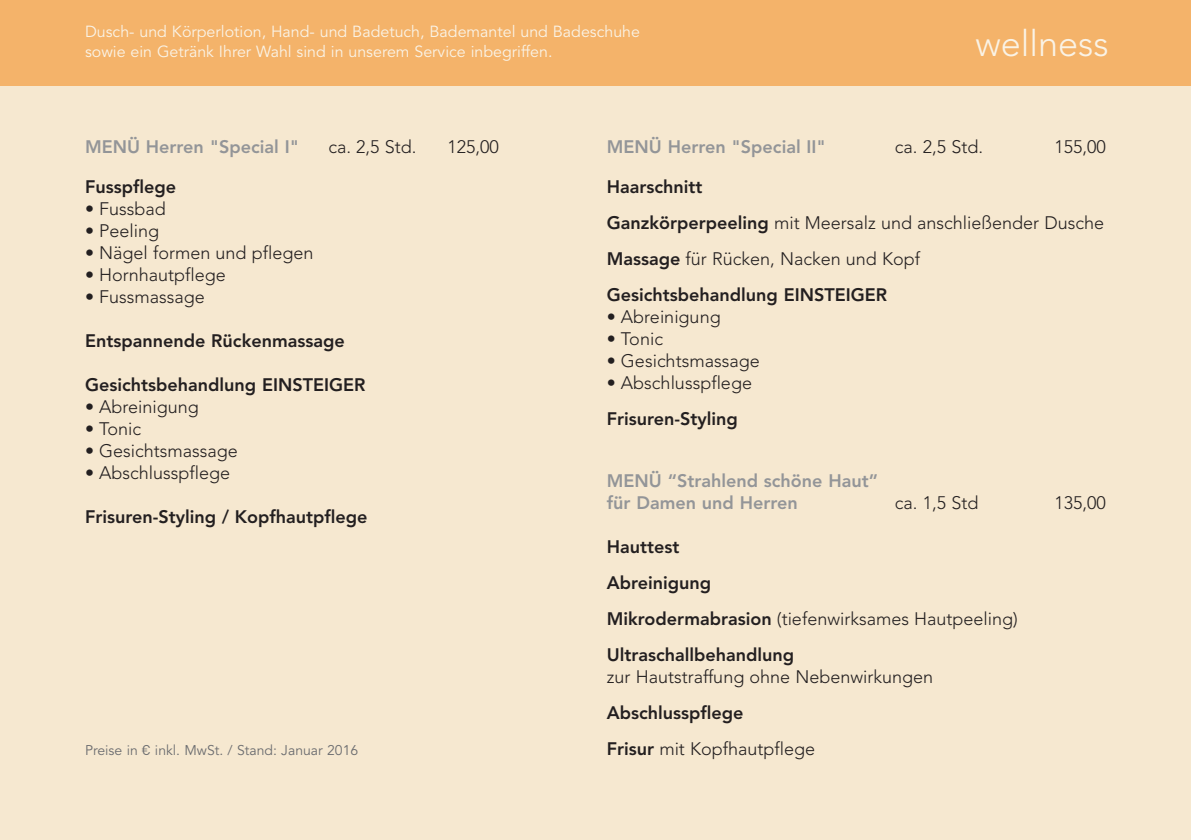
<style>
.page{position:relative;width:1191px;height:840px;background:#fff}
.page>*{position:absolute;margin:0;border:0;box-sizing:border-box;transform-origin:0 0}
.t1{font:300 36px "Avenir";color:#faf3e6}
.t2{font:800 18px/36px "Avenir";color:#231f20}
.t3{font:300 18px "Avenir";color:#231f20}
.t4{font:800 18px/22px "Avenir";color:#939598}
.t5{font:16px/20px "Avenir";color:#faf3e6}
.t6{font:14px "Avenir";color:#6c6d70}
.s1{font-weight:300}
.s2{font-family:"DIN"}
.s3{font-weight:800}
</style>
<div class="page">
<div style="left:0;top:0;width:1191px;height:839px;background:#f6e8d0"></div>
<div style="left:0;top:0;width:1191px;height:85px;background:#f4b36a"></div>
<p class="t5" style="left:85px;top:23px;width:556px">Dusch- und Körperlotion, Hand- und Badetuch, Bademantel und Badeschuhe sowie ein Getränk Ihrer Wahl sind in unserem Service inbegriffen.</p>
<h1 class="t1" style="left:975px;top:28px;width:135px">wellness</h1>
<p class="t4" style="left:85px;top:137px;width:216px">MENÜ Herren "Special I"</p>
<p class="t3" style="left:328px;top:139px;width:90px">ca. 2,5 Std.</p>
<p class="t3" style="left:447px;top:139px;width:53px">125,00</p>
<p class="t2" style="left:85px;top:170px;width:93px">Fusspflege</p>
<p class="t3" style="left:85px;top:201px;width:82px">• Fussbad</p>
<p class="t3" style="left:85px;top:223px;width:76px">• Peeling</p>
<p class="t3" style="left:85px;top:245px;width:230px">• Nägel formen und pflegen</p>
<p class="t3" style="left:85px;top:267px;width:142px">• Hornhautpflege</p>
<p class="t3" style="left:85px;top:289px;width:121px">• Fussmassage</p>
<p class="t2" style="left:85px;top:324px;width:261px">Entspannende Rückenmassage</p>
<p class="t2" style="left:85px;top:368px;width:282px">Gesichtsbehandlung EINSTEIGER</p>
<p class="t3" style="left:85px;top:399px;width:115px">• Abreinigung</p>
<p class="t3" style="left:85px;top:421px;width:58px">• Tonic</p>
<p class="t3" style="left:85px;top:443px;width:154px">• Gesichtsmassage</p>
<p class="t3" style="left:85px;top:465px;width:147px">• Abschlusspflege</p>
<p class="t2" style="left:85px;top:500px;width:284px">Frisuren-Styling / Kopfhautpflege</p>
<p class="t4" style="left:607px;top:137px;width:221px">MENÜ Herren "Special II"</p>
<p class="t3" style="left:895px;top:139px;width:90px">ca. 2,5 Std.</p>
<p class="t3" style="left:1054px;top:139px;width:53px">155,00</p>
<p class="t2" style="left:607px;top:170px;width:499px">Haarschnitt<br>Ganzkörperpeeling <span class="s1">mit Meersalz und anschließender Dusche </span>Massage <span class="s1">für Rücken, Nacken und Kopf<br></span>Gesichtsbehandlung EINSTEIGER</p>
<p class="t3" style="left:607px;top:309px;width:115px">• Abreinigung</p>
<p class="t3" style="left:607px;top:331px;width:58px">• Tonic</p>
<p class="t3" style="left:607px;top:353px;width:154px">• Gesichtsmassage</p>
<p class="t3" style="left:607px;top:375px;width:147px">• Abschlusspflege</p>
<p class="t2" style="left:607px;top:402px;width:133px">Frisuren-Styling</p>
<p class="t4" style="left:607px;top:471px;width:273px">MENÜ “Strahlend schöne Haut” für Damen und Herren</p>
<p class="t3" style="left:895px;top:495px;width:85px">ca. 1,5 Std</p>
<p class="t3" style="left:1054px;top:495px;width:53px">135,00</p>
<p class="t2" style="left:607px;top:530px;width:412px">Hauttest<br>Abreinigung<br>Mikrodermabrasion <span class="s1">(tiefenwirksames Hautpeeling)<br></span>Ultraschallbehandlung</p>
<p class="t3" style="left:607px;top:669px;width:328px">zur Hautstraffung ohne Nebenwirkungen</p>
<p class="t2" style="left:607px;top:696px;width:138px">Abschlusspflege</p>
<p class="t6" style="left:85px;top:743px;width:275px">Preise in <span class="s2">€</span> inkl. MwSt. / Stand: Januar 2016</p>
<p class="t3" style="left:607px;top:741px;width:210px"><span class="s3">Frisur</span> mit Kopfhautpflege</p>
</div>
